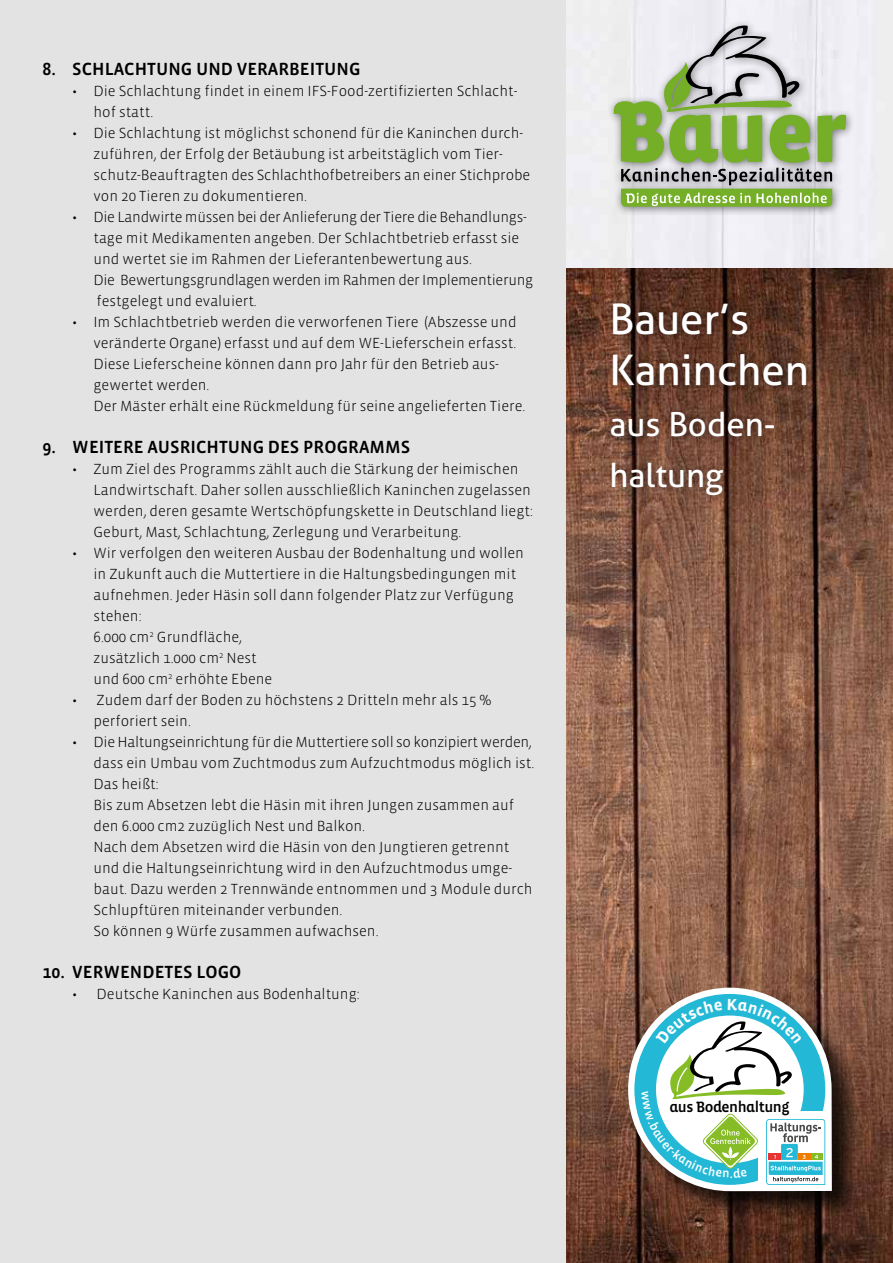
<style>
.page{position:relative;width:893px;height:1263px;background:#fff}
.page>*{position:absolute;margin:0;border:0;box-sizing:border-box;transform-origin:0 0}
.t1{font:42px/51px "Aller";color:#fff}
.t2{font:33px/51px "Aller";color:#fff}
.t3{font:18px "Vista Sans Med";color:#000}
.t4{font:15.3px "Vista Sans Alt Med";letter-spacing:-.03em;color:#000}
.t5{font:300 15px/21px "Vista Sans";color:#000}
</style>
<div class="page">
<div style="left:0;top:0;width:567px;height:1263px;background:#e3e3e3"></div>
<img style="left:567px;top:0;width:326px;height:1263px">
<div style="left:604px;top:295px;width:212px;height:209px;background:#000;opacity:.5"></div>
<div style="left:629px;top:988px;width:232px;height:232px;background:#000;opacity:.75"></div>
<div style="left:607px;top:18px;width:249px;height:199px;background:#000;opacity:.5"></div>
<svg style="left:614px;top:24px;width:232px;height:183px;background:#b4c4a1"></svg>
<svg style="left:628px;top:988px;width:204px;height:203px"></svg>
<p class="t3" style="left:43px;top:60px;width:320px">8. SCHLACHTUNG UND VERARBEITUNG</p>
<p class="t5" style="left:94px;top:81px;width:425px;text-indent:-21px">• Die Schlachtung findet in einem IFS-Food-zertifizierten Schlacht&shy;hof statt.</p>
<p class="t5" style="left:94px;top:123px;width:438px;text-indent:-21px">• Die Schlachtung ist möglichst schonend für die Kaninchen durch&shy;zuführen, der Erfolg der Betäubung ist arbeitstäglich vom Tier&shy;schutz-Beauftragten des Schlachthofbetreibers an einer Stichprobe von 20 Tieren zu dokumentieren.</p>
<p class="t5" style="left:93px;top:207px;width:441px;text-indent:-21px">• Die Landwirte müssen bei der Anlieferung der Tiere die Behandlungs&shy;tage mit Medikamenten angeben. Der Schlachtbetrieb erfasst sie und wertet sie im Rahmen der Lieferantenbewertung aus.<br>Die Bewertungsgrundlagen werden im Rahmen der Implementierung festgelegt und evaluiert.</p>
<p class="t5" style="left:93px;top:312px;width:433px;text-indent:-21px">• Im Schlachtbetrieb werden die verworfenen Tiere (Abszesse und veränderte Organe) erfasst und auf dem WE-Lieferschein erfasst.<br>Diese Lieferscheine können dann pro Jahr für den Betrieb aus&shy;gewertet werden.<br>Der Mäster erhält eine Rückmeldung für seine angelieferten Tiere.</p>
<p class="t3" style="left:43px;top:438px;width:369px">9. WEITERE AUSRICHTUNG DES PROGRAMMS</p>
<p class="t5" style="left:94px;top:459px;width:441px;text-indent:-21px">• Zum Ziel des Programms zählt auch die Stärkung der heimischen Landwirtschaft. Daher sollen ausschließlich Kaninchen zugelassen werden, deren gesamte Wertschöpfungskette in Deutschland liegt:<br>Geburt, Mast, Schlachtung, Zerlegung und Verarbeitung.</p>
<p class="t5" style="left:94px;top:543px;width:432px;text-indent:-21px">• Wir verfolgen den weiteren Ausbau der Bodenhaltung und wollen in Zukunft auch die Muttertiere in die Haltungsbedingungen mit aufnehmen. Jeder Häsin soll dann folgender Platz zur Verfügung stehen:<br>6.000 cm<sup>2</sup> Grundfläche,<br>zusätzlich 1.000 cm<sup>2</sup> Nest<br>und 600 cm<sup>2</sup> erhöhte Ebene</p>
<p class="t5" style="left:94px;top:690px;width:399px;text-indent:-21px">• Zudem darf der Boden zu höchstens 2 Dritteln mehr als 15 % perforiert sein.</p>
<p class="t5" style="left:94px;top:732px;width:442px;text-indent:-21px">• Die Haltungseinrichtung für die Muttertiere soll so konzipiert werden, dass ein Umbau vom Zuchtmodus zum Aufzuchtmodus möglich ist.<br>Das heißt:<br>Bis zum Absetzen lebt die Häsin mit ihren Jungen zusammen auf den 6.000 cm2 zuzüglich Nest und Balkon.<br>Nach dem Absetzen wird die Häsin von den Jungtieren getrennt und die Haltungseinrichtung wird in den Aufzuchtmodus umge&shy;baut. Dazu werden 2 Trennwände entnommen und 3 Module durch Schlupftüren miteinander verbunden.<br>So können 9 Würfe zusammen aufwachsen.</p>
<p class="t3" style="left:43px;top:963px;width:200px">10. VERWENDETES LOGO</p>
<p class="t5" style="left:72px;top:984px;width:289px">• Deutsche Kaninchen aus Bodenhaltung:</p>
<h1 class="t1" style="left:609px;top:293px;width:201px">Bauer’s<br>Kaninchen</h1>
<h2 class="t2" style="left:609px;top:398px;width:168px">aus Boden&shy;haltung</h2>
<p class="t4" style="left:669px;top:1099px;width:122px">aus Bodenhaltung</p>
</div>
